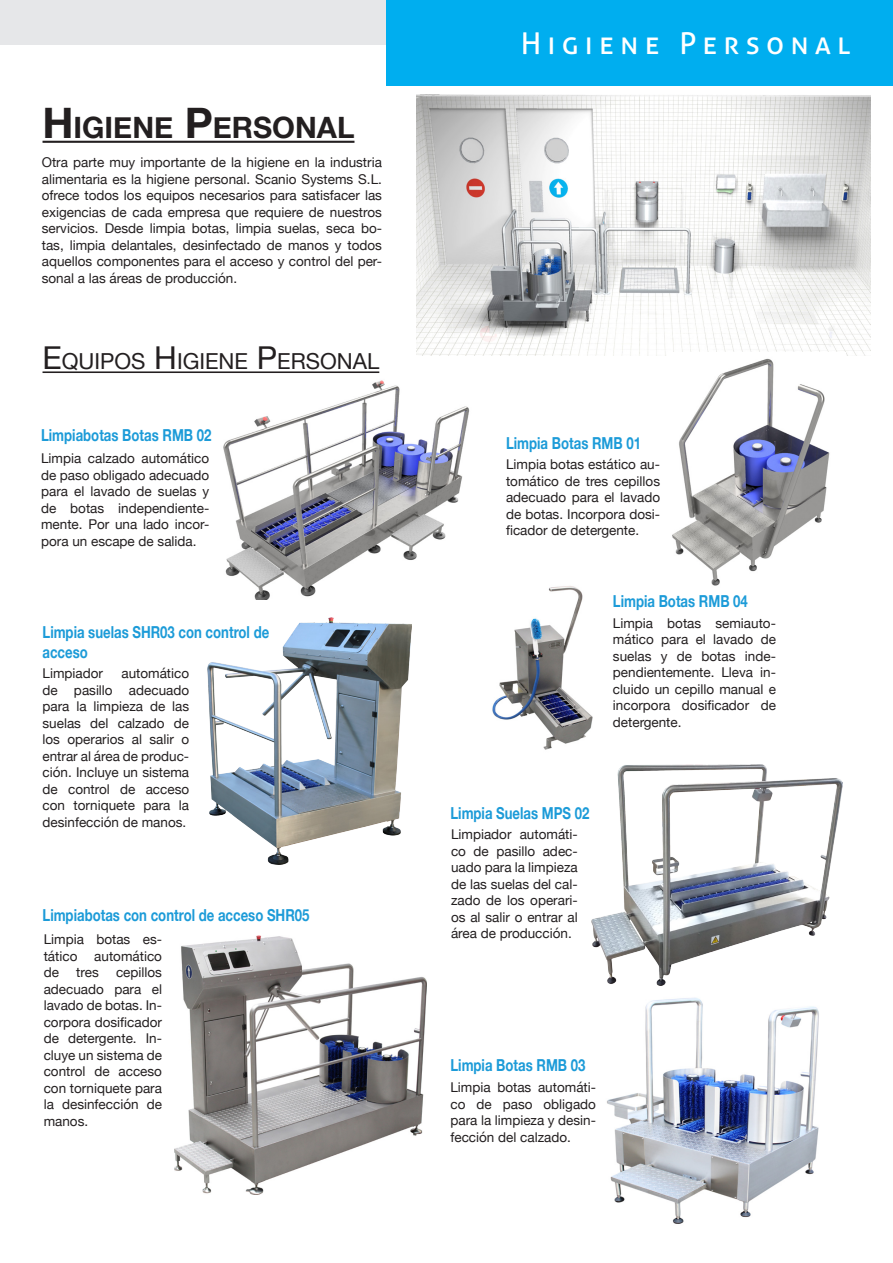
<style>
.page{position:relative;width:893px;height:1263px;background:#fff}
.page>*{position:absolute;margin:0;border:0;box-sizing:border-box;transform-origin:0 0}
.t1{font:30px "Aller";letter-spacing:.21em;color:#fff}
.t2{font:700 29.4px "Helvetica Neue";color:#231f20}
.t3{font:22.05px "Helvetica Neue";color:#231f20}
.t4{font:700 16.5px/19.8px "Helvetica Neue";color:#1c9bd8;scale:.8 1}
.t5{font:13.5px/16.5px "Helvetica Neue";color:#231f20;text-align:justify}
.s1{font-size:42px}
.s2{font-size:31.5px}
</style>
<div class="page">
<div style="left:0;top:0;width:893px;height:45px;background:#e6e7e9"></div>
<div style="left:386px;top:0;width:507px;height:85px;background:#00aeef"></div>
<hr style="left:43px;top:141px;width:311px;height:2px;background:#231f20">
<hr style="left:43px;top:371px;width:336px;height:2px;background:#231f20">
<img style="left:416px;top:94px;width:454px;height:262px">
<img style="left:492px;top:586px;width:101px;height:164px">
<img style="left:223px;top:380px;width:247px;height:219px">
<img style="left:607px;top:997px;width:212px;height:227px">
<img style="left:667px;top:353px;width:179px;height:233px">
<img style="left:591px;top:765px;width:252px;height:221px">
<img style="left:207px;top:618px;width:205px;height:246px">
<img style="left:175px;top:935px;width:252px;height:259px">
<p class="t2" style="left:43px;top:104px;width:313px"><span class="s1">H</span>IGIENE <span class="s1">P</span>ERSONAL</p>
<p class="t5" style="left:42px;top:155px;width:342px">Otra parte muy importante de la higiene en la industria alimentaria es la higiene personal. Scanio Systems S.L. ofrece todos los equipos necesarios para satisfacer las exigencias de cada empresa que requiere de nuestros servicios. Desde limpia botas, limpia suelas, seca bo&shy;tas, limpia delantales, desinfectado de manos y todos aquellos componentes para el acceso y control del per&shy;sonal a las áreas de producción.</p>
<p class="t3" style="left:43px;top:345px;width:338px"><span class="s2">E</span>QUIPOS <span class="s2">H</span>IGIENE <span class="s2">P</span>ERSONAL</p>
<p class="t4" style="left:41px;top:425px;width:215px">Limpiabotas Botas RMB 02</p>
<p class="t5" style="left:41px;top:451px;width:170px">Limpia calzado automático de paso obligado adecuado para el lavado de suelas y de botas independiente&shy;mente. Por una lado incor&shy;pora un escape de salida.</p>
<p class="t4" style="left:43px;top:623px;width:285px">Limpia suelas SHR03 con control de acceso</p>
<p class="t5" style="left:43px;top:666px;width:62px">Limpiador</p>
<p class="t5" style="left:43px;top:666px;width:148px;text-indent:79px">automático de pasillo adecuado para la limpieza de las suelas del calzado de los operarios al salir o entrar al área de produc&shy;ción. Incluye un sistema de control de acceso con torniquete para la desinfección de manos.</p>
<p class="t4" style="left:43px;top:906px;width:335px">Limpiabotas con control de acceso SHR05</p>
<p class="t5" style="left:44px;top:932px;width:120px">Limpia botas es&shy;tático automático de</p>
<p class="t5" style="left:44px;top:965px;width:120px;text-indent:72px">cepillos adecuado para el lavado de botas. In&shy;corpora dosificador de detergente. In&shy;cluye un sistema de control de acceso con torniquete para la desinfección de manos.</p>
<p class="t5" style="left:76px;top:965px;width:24px">tres</p>
<h1 class="t1" style="left:520px;top:25px;width:331px">Higiene Personal</h1>
<p class="t4" style="left:506px;top:433px;width:170px">Limpia Botas RMB 01</p>
<p class="t5" style="left:506px;top:457px;width:156px">Limpia botas estático au&shy;tomático de tres cepillos adecuado para el lavado de botas. Incorpora dosi&shy;ficador de detergente.</p>
<p class="t4" style="left:613px;top:592px;width:170px">Limpia Botas RMB 04</p>
<p class="t5" style="left:613px;top:616px;width:165px">Limpia botas semiauto&shy;mático para el lavado de suelas y de botas inde&shy;pendientemente. Lleva in&shy;cluido un cepillo manual e incorpora dosificador de detergente.</p>
<p class="t4" style="left:450px;top:804px;width:175px">Limpia Suelas MPS 02</p>
<p class="t5" style="left:451px;top:827px;width:128px">Limpiador automáti&shy;co de pasillo adec&shy;uado para la limpieza de las suelas del cal&shy;zado de los operari&shy;os al salir o entrar al área de producción.</p>
<p class="t4" style="left:450px;top:1055px;width:170px">Limpia Botas RMB 03</p>
<p class="t5" style="left:450px;top:1080px;width:147px">Limpia botas automáti&shy;co de paso obligado para la limpieza y desin&shy;fección del calzado.</p>
</div>
